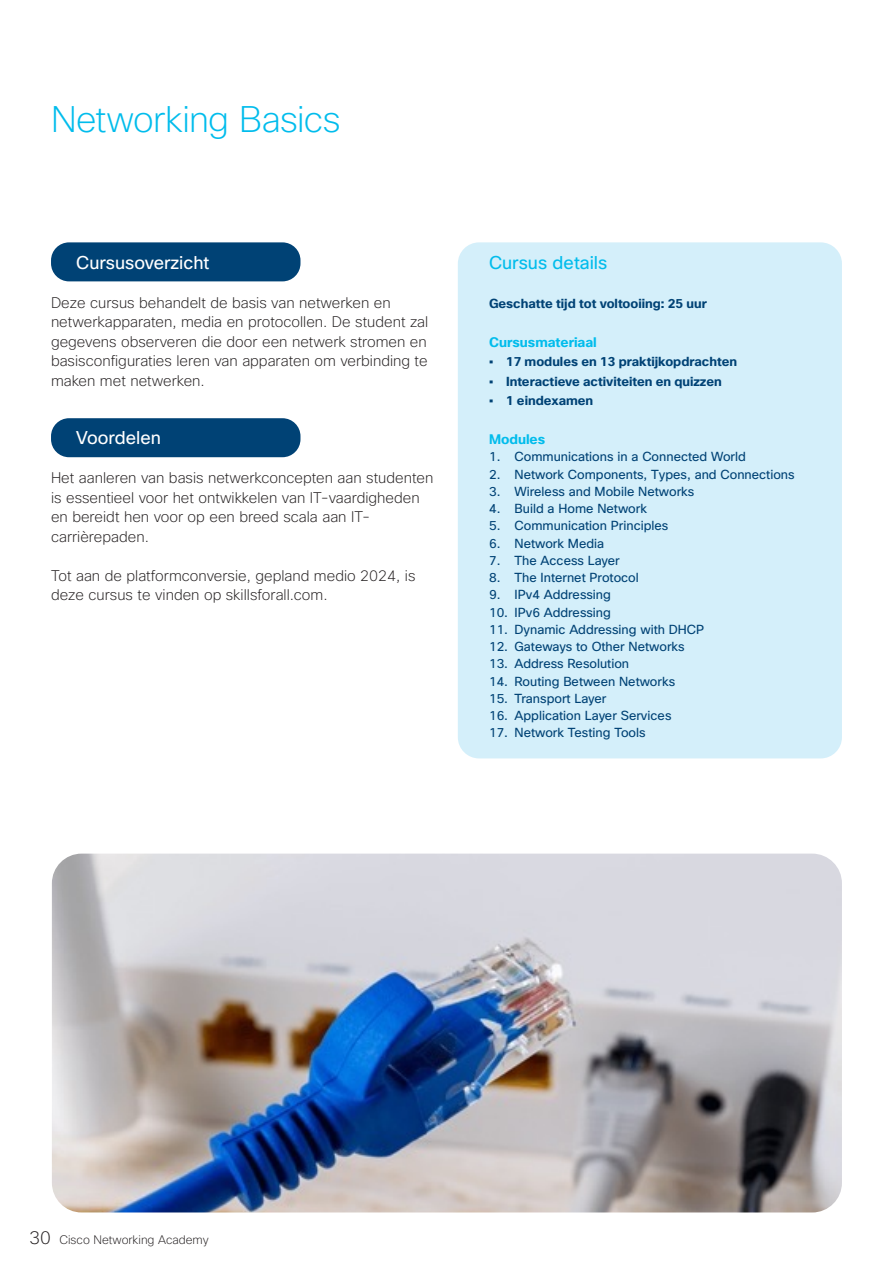
<style>
.page{position:relative;width:893px;height:1263px;background:#fff}
.page>*{position:absolute;margin:0;border:0;box-sizing:border-box;transform-origin:0 0}
.kop_hoofdstukken{font:200 36px "Cisco Sans";letter-spacing:-.02em;color:#01bcec}
.subkopje{font:18px "Cisco Sans";color:#fff}
.subkopje-2{font:18px "Cisco Sans";color:#01bcec}
.platte_tekst{font:200 15px/19.5px "Cisco Sans";color:#231f20}
.platte_tekst-2{font:700 13.5px "Cisco Sans";color:#01bcec}
.platte_tekst-3{font:12.75px "Cisco Sans";color:#004275}
.platte_tekst-4{font:700 12.75px "Cisco Sans";color:#004275}
.t1{font:200 12px "Cisco Sans";color:#231f20}
.s1{font-size:18px}
</style>
<div class="page">
<div style="left:458px;top:242px;width:384px;height:516px;background:#d4effa;border-radius:21px"></div>
<img style="left:52px;top:854px;width:790px;height:358px">
<div style="left:51px;top:242px;width:249px;height:39px;background:#004275;border-radius:18px"></div>
<div style="left:51px;top:418px;width:249px;height:39px;background:#004275;border-radius:18px"></div>
<p class="kop_hoofdstukken" style="left:51px;top:97px;width:291px">Networking Basics</p>
<p class="subkopje" style="left:76px;top:251px;width:135px">Cursusoverzicht</p>
<p class="platte_tekst" style="left:51px;top:292px;width:379px">Deze cursus behandelt de basis van netwerken en netwerkapparaten, media en protocollen. De student zal gegevens observeren die door een netwerk stromen en basisconfiguraties leren van apparaten om verbinding te maken met netwerken.</p>
<p class="subkopje" style="left:76px;top:426px;width:86px">Voordelen</p>
<p class="platte_tekst" style="left:51px;top:468px;width:384px">Het aanleren van basis netwerkconcepten aan studenten is essentieel voor het ontwikkelen van IT-vaardigheden en bereidt hen voor op een breed scala aan IT&shy;carrièrepaden.</p>
<p class="platte_tekst" style="left:51px;top:565px;width:366px">Tot aan de platformconversie, gepland medio 2024, is deze cursus te vinden op skillsforall.com.</p>
<p class="subkopje-2" style="left:489px;top:251px;width:120px">Cursus details</p>
<p class="platte_tekst-4" style="left:489px;top:295px;width:219px">Geschatte tijd tot voltooiing: 25 uur</p>
<p class="platte_tekst-2" style="left:489px;top:333px;width:109px">Cursusmateriaal</p>
<p class="platte_tekst-4" style="left:489px;top:353px;width:250px">• 17 modules en 13 praktijkopdrachten</p>
<p class="platte_tekst-4" style="left:489px;top:373px;width:234px">• Interactieve activiteiten en quizzen</p>
<p class="platte_tekst-4" style="left:489px;top:392px;width:106px">• 1 eindexamen</p>
<p class="platte_tekst-2" style="left:489px;top:431px;width:58px">Modules</p>
<p class="platte_tekst-3" style="left:489px;top:449px;width:258px">1. Communications in a Connected World</p>
<p class="platte_tekst-3" style="left:489px;top:466px;width:307px">2. Network Components, Types, and Connections</p>
<p class="platte_tekst-3" style="left:489px;top:483px;width:207px">3. Wireless and Mobile Networks</p>
<p class="platte_tekst-3" style="left:489px;top:500px;width:159px">4. Build a Home Network</p>
<p class="platte_tekst-3" style="left:489px;top:518px;width:181px">5. Communication Principles</p>
<p class="platte_tekst-3" style="left:489px;top:535px;width:117px">6. Network Media</p>
<p class="platte_tekst-3" style="left:489px;top:552px;width:132px">7. The Access Layer</p>
<p class="platte_tekst-3" style="left:489px;top:569px;width:151px">8. The Internet Protocol</p>
<p class="platte_tekst-3" style="left:489px;top:587px;width:123px">9. IPv4 Addressing</p>
<p class="platte_tekst-3" style="left:489px;top:604px;width:123px">10. IPv6 Addressing</p>
<p class="platte_tekst-3" style="left:489px;top:621px;width:217px">11. Dynamic Addressing with DHCP</p>
<p class="platte_tekst-3" style="left:489px;top:638px;width:197px">12. Gateways to Other Networks</p>
<p class="platte_tekst-3" style="left:489px;top:656px;width:142px">13. Address Resolution</p>
<p class="platte_tekst-3" style="left:489px;top:673px;width:188px">14. Routing Between Networks</p>
<p class="platte_tekst-3" style="left:489px;top:690px;width:119px">15. Transport Layer</p>
<p class="platte_tekst-3" style="left:489px;top:707px;width:184px">16. Application Layer Services</p>
<p class="platte_tekst-3" style="left:489px;top:725px;width:158px">17. Network Testing Tools</p>
<p class="t1" style="left:29px;top:1232px;width:181px"><span class="s1">30</span> Cisco Networking Academy</p>
</div>
